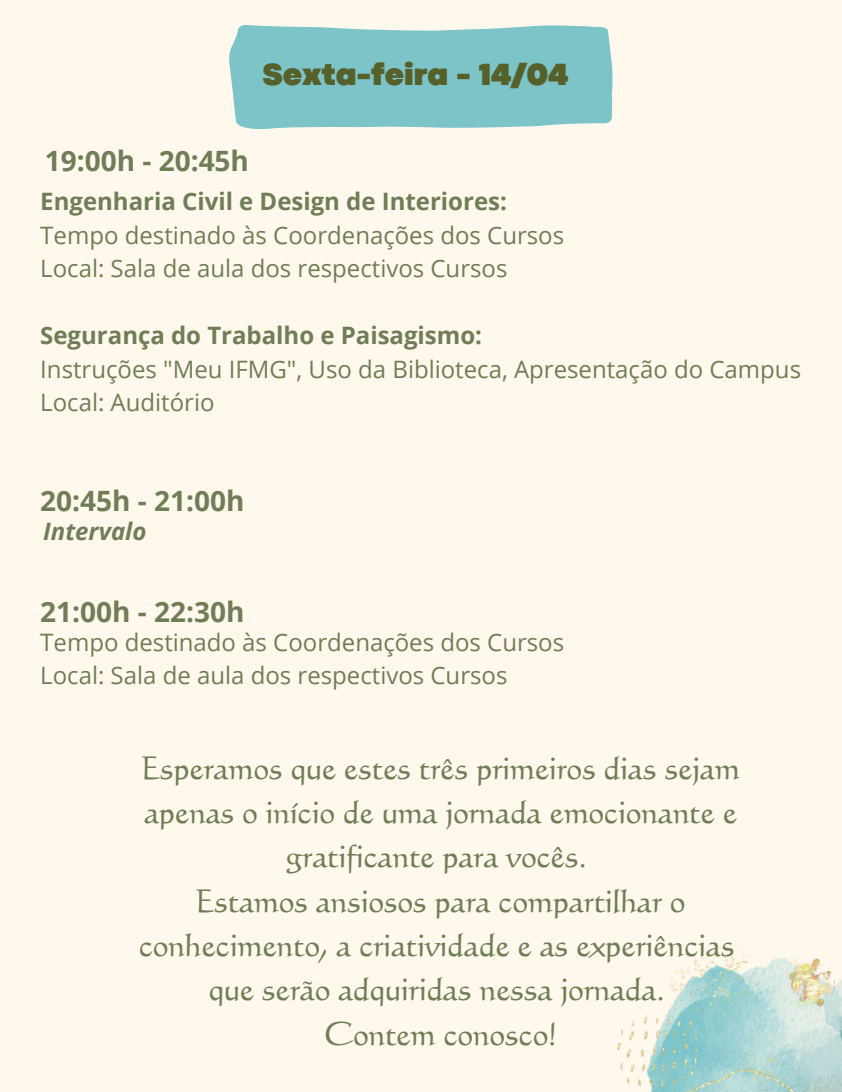
<style>
.page{position:relative;width:842px;height:1092px;background:#fff}
.page>*{position:absolute;margin:0;border:0;box-sizing:border-box;transform-origin:0 0}
.t1{font:32px/44.2px "Codex Com";color:#707d56;text-align:center}
.t2{font:900 32px "Codec Pro";color:#56602b}
.t3{font:700 28px "Open Sans";color:#707d56}
.t4{font:24px/33.5px "Open Sans";color:#707d56}
.t5{font:700 24px "Open Sans";color:#707d56}
.t6{font:italic 700 24px "Open Sans";color:#707d56}
</style>
<div class="page">
<div style="left:0;top:0;width:842px;height:1091px;background:#fff8ed"></div>
<svg style="left:229px;top:25px;width:384px;height:104px;background:#85c7ca"></svg>
<img style="left:617px;top:946px;width:225px;height:145px">
<h1 class="t2" style="left:262px;top:63px;width:307px">Sexta-feira - 14/04</h1>
<p class="t3" style="left:45px;top:141px;width:206px">19:00h - 20:45h</p>
<p class="t5" style="left:40px;top:185px;width:468px">Engenharia Civil e Design de Interiores:</p>
<p class="t4" style="left:40px;top:218px;width:525px">Tempo destinado às Coordenações dos Cursos<br>Local: Sala de aula dos respectivos Cursos</p>
<p class="t5" style="left:40px;top:319px;width:443px">Segurança do Trabalho e Paisagismo:</p>
<p class="t4" style="left:40px;top:352px;width:762px">Instruções "Meu IFMG", Uso da Biblioteca, Apresentação do Campus<br>Local: Auditório</p>
<p class="t3" style="left:40px;top:480px;width:206px">20:45h - 21:00h</p>
<p class="t6" style="left:43px;top:514px;width:105px">Intervalo</p>
<p class="t3" style="left:40px;top:592px;width:206px">21:00h - 22:30h</p>
<p class="t4" style="left:40px;top:625px;width:525px;line-height:33px">Tempo destinado às Coordenações dos Cursos<br>Local: Sala de aula dos respectivos Cursos</p>
<p class="t1" style="left:139px;top:745px;width:602px">Esperamos que estes três primeiros dias sejam apenas o início de uma jornada emocionante e gratificante para vocês.<br>Estamos ansiosos para compartilhar o conhecimento, a criatividade e as experiências que serão adquiridas nessa jornada.<br>Contem conosco!</p>
</div>
